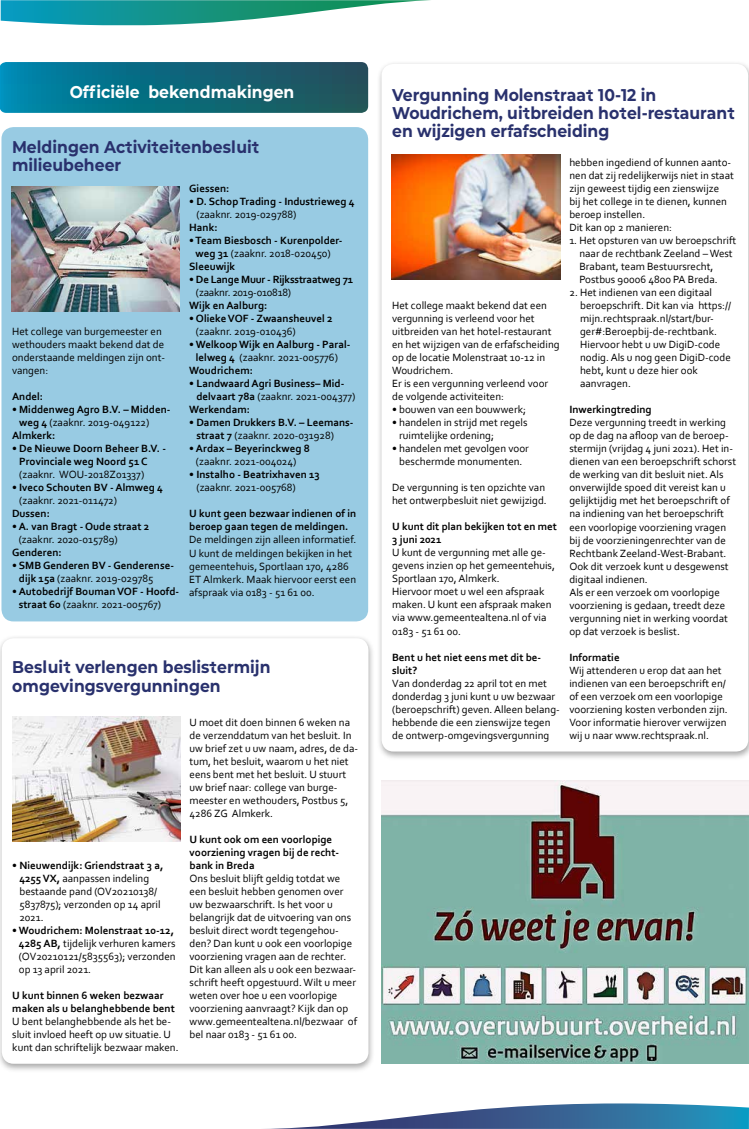
<style>
.page{position:relative;width:749px;height:1129px;background:#fff}
.page>*{position:absolute;margin:0;border:0;box-sizing:border-box;transform-origin:0 0}
.t1{font:700 17px/18px "Mont Altena";color:#29316d}
.t2{font:700 17px "Mont Altena";color:#fff}
.t3{font:11px/13px "Corbel";color:#000}
.t4{font:700 11px/13px "Corbel";color:#000}
.t5{font:700 11px "Corbel";letter-spacing:-.02em;color:#000}
.t6{font:11px "Corbel";letter-spacing:-.02em;color:#000}
.s1{font-weight:700}
.s2{font-weight:400}
</style>
<div class="page">
<svg style="left:1px;top:0;width:430px;height:25px"></svg>
<svg style="left:293px;top:1103px;width:455px;height:25px"></svg>
<svg style="left:0;top:62px;width:368px;height:51px;background:#0f6a7f"></svg>
<div style="left:1px;top:127px;width:367px;height:494px;background:#98cbe3;border-radius:12px"></div>
<div style="left:0;top:635px;width:375px;height:437px;background:#000;opacity:.34"></div>
<div style="left:2px;top:638px;width:366px;height:425px;background:#fff;border-radius:12px"></div>
<div style="left:376px;top:61px;width:372px;height:699px;background:#000;opacity:.34"></div>
<div style="left:381px;top:64px;width:367px;height:687px;background:#fff;border-radius:12px"></div>
<img style="left:12px;top:186px;width:168px;height:125px">
<img style="left:12px;top:716px;width:168px;height:125px">
<img style="left:391px;top:155px;width:169px;height:124px">
<img style="left:381px;top:780px;width:367px;height:283px">
<h1 class="t2" style="left:70px;top:79px;width:226px">Officiële bekendmakingen</h1>
<h1 class="t1" style="left:12px;top:137px;width:249px">Meldingen Activiteitenbesluit milieubeheer</h1>
<p class="t3" style="left:12px;top:325px;width:154px">Het college van burgemeester en wethouders maakt bekend dat de onderstaande meldingen zijn ont&shy;vangen:</p>
<p class="t4" style="left:12px;top:390px;width:33px">Andel:</p>
<p class="t4" style="left:12px;top:403px;width:160px">• Middenweg Agro B.V. – Midden-</p>
<p class="t3" style="left:19px;top:416px;width:132px"><span class="s1">weg 4</span> (zaaknr. 2019-049122)</p>
<p class="t4" style="left:12px;top:429px;width:45px">Almkerk:</p>
<p class="t4" style="left:19px;top:442px;width:148px;text-indent:-7px">• De Nieuwe Doorn Beheer B.V. -<br>Provinciale weg Noord 51 C</p>
<p class="t3" style="left:19px;top:468px;width:127px">(zaaknr. WOU-2018Z01337)</p>
<p class="t4" style="left:12px;top:481px;width:152px">• Iveco Schouten BV - Almweg 4</p>
<p class="t3" style="left:19px;top:494px;width:99px">(zaaknr. 2021-011472)</p>
<p class="t4" style="left:12px;top:507px;width:39px">Dussen:</p>
<p class="t4" style="left:12px;top:520px;width:139px">• A. van Bragt - Oude straat 2</p>
<p class="t3" style="left:19px;top:533px;width:101px">(zaaknr. 2020-015789)</p>
<p class="t4" style="left:12px;top:546px;width:51px">Genderen:</p>
<p class="t4" style="left:19px;top:559px;width:156px;text-indent:-7px">• SMB Genderen BV - Genderense&shy;dijk 15a <span class="s2">(zaaknr. 2019-029785</span></p>
<p class="t4" style="left:19px;top:585px;width:162px;text-indent:-7px">• Autobedrijf Bouman VOF - Hoofd&shy;straat 60 <span class="s2">(zaaknr. 2021-005767)</span></p>
<p class="t4" style="left:189px;top:182px;width:42px">Giessen:</p>
<p class="t4" style="left:189px;top:195px;width:167px">• D. Schop Trading - Industrieweg 4</p>
<p class="t3" style="left:196px;top:208px;width:101px">(zaaknr. 2019-029788)</p>
<p class="t4" style="left:189px;top:221px;width:30px">Hank:</p>
<p class="t4" style="left:189px;top:234px;width:155px">• Team Biesbosch - Kurenpolder-</p>
<p class="t3" style="left:195px;top:247px;width:137px"><span class="s1">weg 31</span> (zaaknr. 2018-020450)</p>
<p class="t4" style="left:189px;top:260px;width:47px">Sleeuwijk</p>
<p class="t5" style="left:189px;top:273px;width:165px">• De Lange Muur - Rijksstraatweg 71</p>
<p class="t6" style="left:196px;top:286px;width:97px">(zaaknr. 2019-010818)</p>
<p class="t4" style="left:189px;top:299px;width:80px">Wijk en Aalburg:</p>
<p class="t4" style="left:189px;top:312px;width:145px">• Olieke VOF - Zwaansheuvel 2</p>
<p class="t3" style="left:196px;top:325px;width:101px">(zaaknr. 2019-010436)</p>
<p class="t4" style="left:189px;top:338px;width:163px">• Welkoop Wijk en Aalburg - Paral-</p>
<p class="t3" style="left:196px;top:351px;width:144px"><span class="s1">lelweg 4</span> (zaaknr. 2021-005776)</p>
<p class="t4" style="left:189px;top:364px;width:65px">Woudrichem:</p>
<p class="t4" style="left:189px;top:377px;width:156px">• Landwaard Agri Business– Mid-</p>
<p class="t3" style="left:196px;top:390px;width:160px"><span class="s1">delvaart 78a</span> (zaaknr. 2021-004377)</p>
<p class="t4" style="left:189px;top:403px;width:62px">Werkendam:</p>
<p class="t4" style="left:196px;top:416px;width:158px;text-indent:-7px">• Damen Drukkers B.V. – Leemans&shy;straat 7 <span class="s2">(zaaknr. 2020-031928)</span></p>
<p class="t4" style="left:189px;top:442px;width:122px">• Ardax – Beyerinckweg 8</p>
<p class="t3" style="left:196px;top:455px;width:102px">(zaaknr. 2021-004024)</p>
<p class="t4" style="left:189px;top:468px;width:132px">• Instalho - Beatrixhaven 13</p>
<p class="t3" style="left:196px;top:481px;width:101px">(zaaknr. 2021-005768)</p>
<p class="t4" style="left:189px;top:507px;width:168px">U kunt geen bezwaar indienen of in beroep gaan tegen de meldingen.</p>
<p class="t3" style="left:189px;top:533px;width:169px">De meldingen zijn alleen informatief.<br>U kunt de meldingen bekijken in het gemeentehuis, Sportlaan 170, 4286<br>ET Almkerk. Maak hiervoor eerst een afspraak via 0183 - 51 61 00.</p>
<h1 class="t1" style="left:12px;top:657px;width:259px">Besluit verlengen beslistermijn omgevingsvergunningen</h1>
<p class="t3" style="left:19px;top:858px;width:145px;text-indent:-7px"><span class="s1">• Nieuwendijk: Griendstraat 3 a,<br>4255 VX,</span> aanpassen indeling bestaande pand (OV20210138/<br>5837875); verzonden op 14 april<br>2021.</p>
<p class="t3" style="left:19px;top:923px;width:158px;text-indent:-7px"><span class="s1">• Woudrichem: Molenstraat 10-12,<br>4285 AB,</span> tijdelijk verhuren kamers (OV20210121/5835563); verzonden op 13 april 2021.</p>
<p class="t4" style="left:12px;top:988px;width:164px">U kunt binnen 6 weken bezwaar maken als u belanghebbende bent</p>
<p class="t3" style="left:12px;top:1014px;width:168px">U bent belanghebbende als het be&shy;sluit invloed heeft op uw situatie. U kunt dan schriftelijk bezwaar maken.</p>
<p class="t3" style="left:189px;top:715px;width:170px">U moet dit doen binnen 6 weken na de verzenddatum van het besluit. In uw brief zet u uw naam, adres, de da&shy;tum, het besluit, waarom u het niet eens bent met het besluit. U stuurt uw brief naar: college van burge&shy;meester en wethouders, Postbus 5,<br>4286 ZG Almkerk.</p>
<p class="t4" style="left:189px;top:832px;width:151px">U kunt ook om een voorlopige voorziening vragen bij de recht&shy;bank in Breda</p>
<p class="t3" style="left:189px;top:871px;width:169px">Ons besluit blijft geldig totdat we een besluit hebben genomen over uw bezwaarschrift. Is het voor u belangrijk dat de uitvoering van ons besluit direct wordt tegengehou&shy;den? Dan kunt u ook een voorlopige voorziening vragen aan de rechter.<br>Dit kan alleen als u ook een bezwaar&shy;schrift heeft opgestuurd. Wilt u meer weten over hoe u een voorlopige voorziening aanvraagt? Kijk dan op www.gemeentealtena.nl/bezwaar of bel naar 0183 - 51 61 00.</p>
<h1 class="t1" style="left:392px;top:85px;width:344px">Vergunning Molenstraat 10-12 in<br>Woudrichem, uitbreiden hotel-restaurant en wijzigen erfafscheiding</h1>
<p class="t3" style="left:392px;top:299px;width:169px">Het college maakt bekend dat een vergunning is verleend voor het uitbreiden van het hotel-restaurant en het wijzigen van de erfafscheiding op de locatie Molenstraat 10-12 in<br>Woudrichem.<br>Er is een vergunning verleend voor de volgende activiteiten:</p>
<p class="t3" style="left:392px;top:403px;width:135px">• bouwen van een bouwwerk;</p>
<p class="t3" style="left:399px;top:416px;width:130px;text-indent:-7px">• handelen in strijd met regels ruimtelijke ordening;</p>
<p class="t3" style="left:392px;top:442px;width:138px;text-align:center">• handelen met gevolgen voor beschermde monumenten.</p>
<p class="t3" style="left:392px;top:481px;width:156px">De vergunning is ten opzichte van het ontwerpbesluit niet gewijzigd.</p>
<p class="t4" style="left:392px;top:520px;width:166px">U kunt dit plan bekijken tot en met<br>3 juni 2021</p>
<p class="t3" style="left:392px;top:546px;width:164px">U kunt de vergunning met alle ge&shy;gevens inzien op het gemeentehuis,<br>Sportlaan 170, Almkerk.<br>Hiervoor moet u wel een afspraak maken. U kunt een afspraak maken via www.gemeentealtena.nl of via<br>0183 - 51 61 00.</p>
<p class="t4" style="left:392px;top:650px;width:150px">Bent u het niet eens met dit be&shy;sluit?</p>
<p class="t3" style="left:392px;top:676px;width:169px">Van donderdag 22 april tot en met donderdag 3 juni kunt u uw bezwaar (beroepschrift) geven. Alleen belang&shy;hebbende die een zienswijze tegen de ontwerp-omgevingsvergunning</p>
<p class="t3" style="left:569px;top:156px;width:166px">hebben ingediend of kunnen aanto&shy;nen dat zij redelijkerwijs niet in staat zijn geweest tijdig een zienswijze<br>bij het college in te dienen, kunnen beroep instellen.<br>Dit kan op 2 manieren:</p>
<p class="t3" style="left:579px;top:234px;width:158px;text-indent:-10px">1. Het opsturen van uw beroepschrift naar de rechtbank Zeeland – West<br>Brabant, team Bestuursrecht,<br>Postbus 90006 4800 PA Breda.</p>
<p class="t3" style="left:580px;top:286px;width:152px;text-indent:-11px">2. Het indienen van een digitaal beroepschrift. Dit kan via https:// mijn.rechtspraak.nl/start/bur&shy;ger#:Beroepbij-de-rechtbank.<br>Hiervoor hebt u uw DigiD-code nodig. Als u nog geen DigiD-code hebt, kunt u deze hier ook aanvragen.</p>
<p class="t4" style="left:569px;top:403px;width:84px">Inwerkingtreding</p>
<p class="t3" style="left:569px;top:416px;width:168px">Deze vergunning treedt in werking op de dag na afloop van de beroep&shy;stermijn (vrijdag 4 juni 2021). Het in&shy;dienen van een beroepschrift schorst de werking van dit besluit niet. Als onverwijlde spoed dit vereist kan u gelijktijdig met het beroepschrift of na indiening van het beroepschrift een voorlopige voorziening vragen bij de voorzieningenrechter van de Rechtbank Zeeland-West-Brabant.<br>Ook dit verzoek kunt u desgewenst digitaal indienen.<br>Als er een verzoek om voorlopige voorziening is gedaan, treedt deze vergunning niet in werking voordat op dat verzoek is beslist.</p>
<p class="t4" style="left:569px;top:650px;width:52px">Informatie</p>
<p class="t3" style="left:569px;top:663px;width:160px">Wij attenderen u erop dat aan het indienen van een beroepschrift en/ of een verzoek om een voorlopige voorziening kosten verbonden zijn.<br>Voor informatie hierover verwijzen wij u naar www.rechtspraak.nl.</p>
</div>
